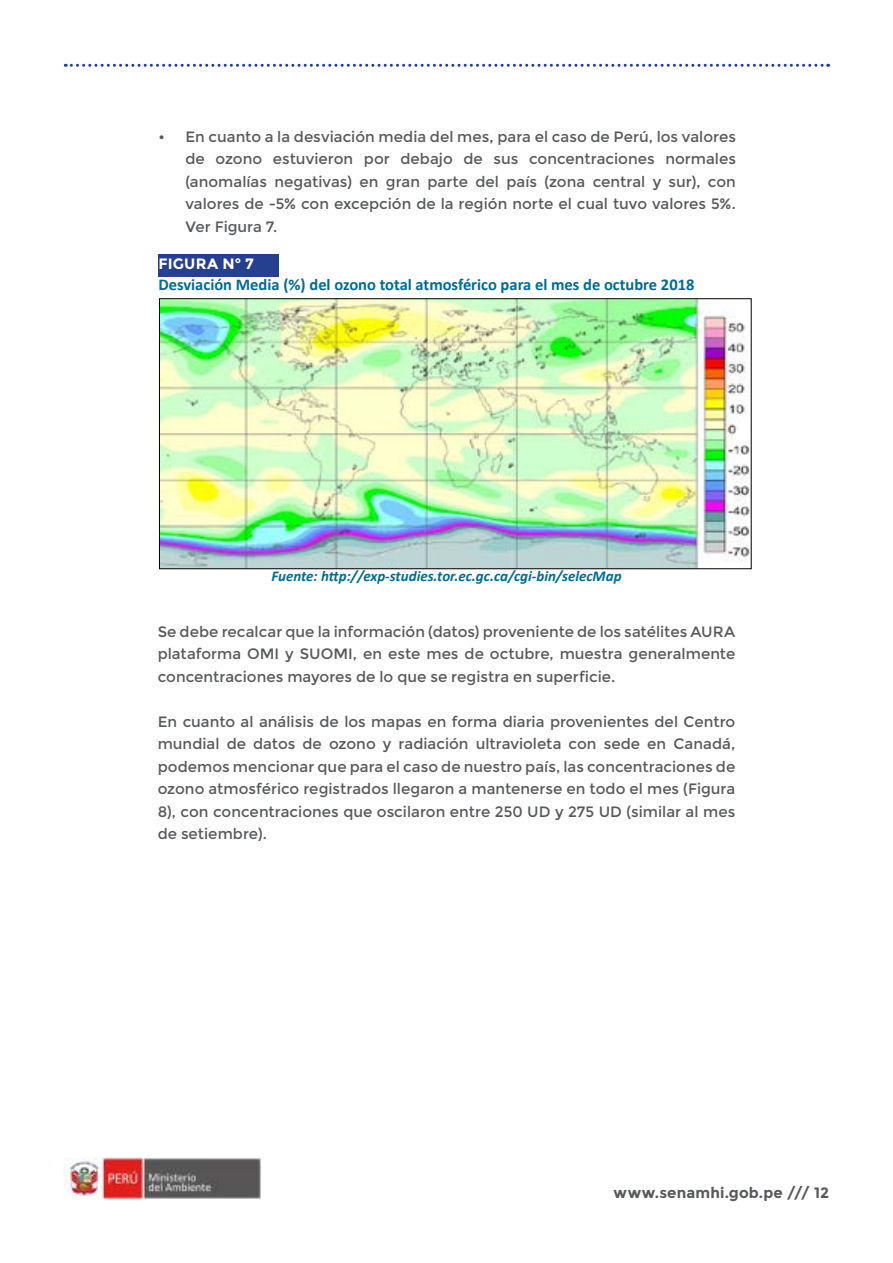
<style>
.page{position:relative;width:893px;height:1263px;background:#fff}
.page>*{position:absolute;margin:0;border:0;box-sizing:border-box;transform-origin:0 0}
.t1{font:700 16.5px "Calibri";color:#006b94}
.t2{font:15px/22.5px "Montserrat";color:#58595b;text-align:justify}
.t3{font:italic 700 15px "Calibri";color:#006b94}
.t4{font:700 15px "Montserrat";letter-spacing:.01em;color:#58595b}
.t5{font:700 15px "Montserrat";color:#fff}
</style>
<div class="page">
<svg style="left:65px;top:64px;width:764px;height:3px"></svg>
<img style="left:64px;top:1157px;width:197px;height:42px">
<div style="left:158px;top:254px;width:121px;height:23px;background:#25408f"></div>
<img style="left:161px;top:300px;width:589px;height:267px">
<div style="left:159px;top:298px;width:593px;height:271px;border:1px solid #000"></div>
<p class="t2" style="left:185px;top:125px;width:552px;text-indent:-27px">• En cuanto a la desviación media del mes, para el caso de Perú, los valores de ozono estuvieron por debajo de sus concentraciones normales (anomalías negativas) en gran parte del país (zona central y sur), con valores de -5% con excepción de la región norte el cual tuvo valores 5%.<br>Ver Figura 7.</p>
<p class="t5" style="left:158px;top:255px;width:97px">FIGURA N° 7</p>
<p class="t1" style="left:158px;top:273px;width:537px">Desviación Media (%) del ozono total atmosférico para el mes de octubre 2018</p>
<p class="t3" style="left:271px;top:565px;width:352px">Fuente: http://exp-studies.tor.ec.gc.ca/cgi-bin/selecMap</p>
<p class="t2" style="left:158px;top:620px;width:579px">Se debe recalcar que la información (datos) proveniente de los satélites AURA plataforma OMI y SUOMI, en este mes de octubre, muestra generalmente concentraciones mayores de lo que se registra en superficie.</p>
<p class="t2" style="left:158px;top:710px;width:579px">En cuanto al análisis de los mapas en forma diaria provenientes del Centro mundial de datos de ozono y radiación ultravioleta con sede en Canadá, podemos mencionar que para el caso de nuestro país, las concentraciones de ozono atmosférico registrados llegaron a mantenerse en todo el mes (Figura 8), con concentraciones que oscilaron entre 250 UD y 275 UD (similar al mes de setiembre).</p>
<p class="t4" style="left:614px;top:1184px;width:217px">www.senamhi.gob.pe /// 12</p>
</div>
